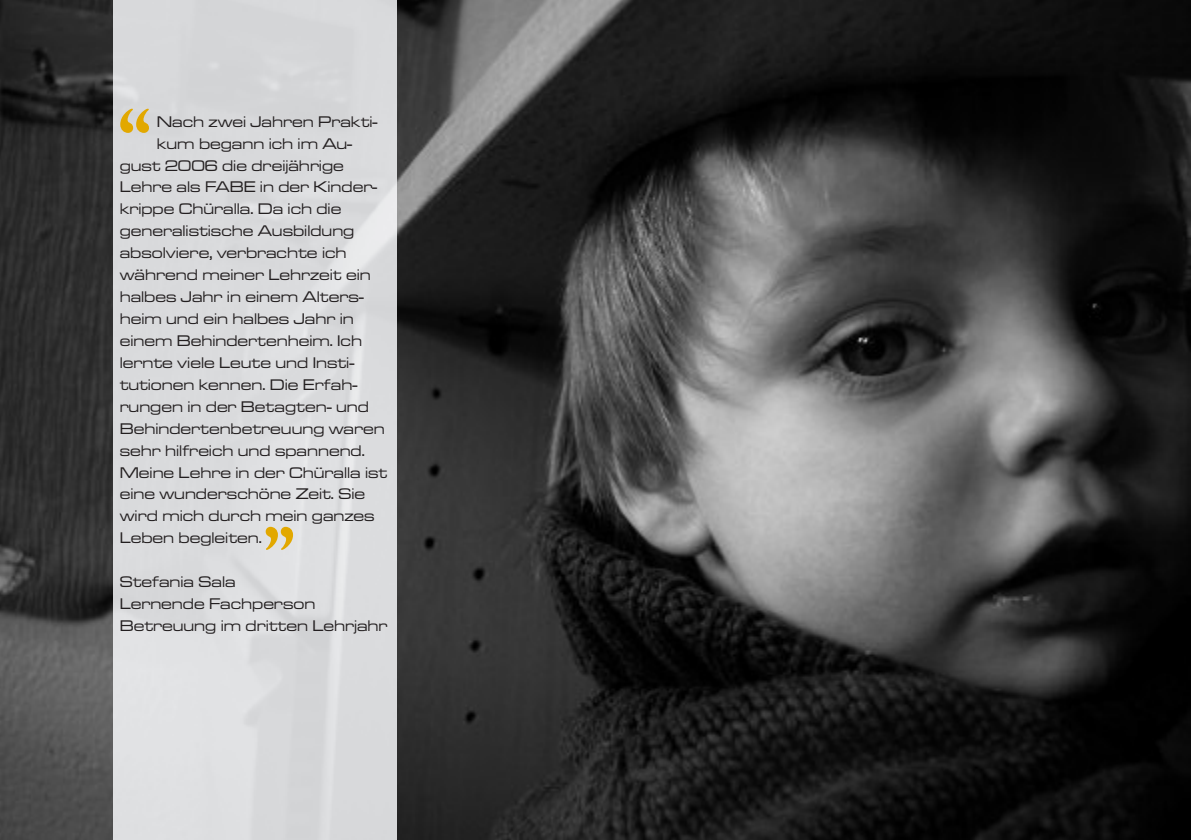
<style>
.page{position:relative;width:1191px;height:840px;background:#fff}
.page>*{position:absolute;margin:0;border:0;box-sizing:border-box;transform-origin:0 0}
.t1{font:700 84px "Adobe Caslon";color:#e2a800}
.t2{font:700 80px "Adobe Caslon";color:#e2a800}
.t3{font:16px/21.8px "Microgramma EF Medium Extend";color:#231f20}
</style>
<div class="page">
<img style="left:0;top:0;width:1190px;height:839px">
<div style="left:113px;top:0;width:284px;height:839px;background:#d9dadc"></div>
<h1 class="t1" style="left:118px;top:107px;width:35px">“</h1>
<p class="t3" style="left:157px;top:112px;width:222px">Nach zwei Jahren Prakti-</p>
<p class="t3" style="left:157px;top:134px;width:197px">kum begann ich im Au-</p>
<p class="t3" style="left:120px;top:155px;width:225px">gust 2006 die dreijährige</p>
<p class="t3" style="left:120px;top:177px;width:259px">Lehre als FABE in der Kinder-</p>
<p class="t3" style="left:120px;top:199px;width:223px">krippe Chüralla. Da ich die</p>
<p class="t3" style="left:120px;top:221px;width:236px">generalistische Ausbildung</p>
<p class="t3" style="left:120px;top:243px;width:228px">absolviere, verbrachte ich</p>
<p class="t3" style="left:120px;top:265px;width:252px">während meiner Lehrzeit ein</p>
<p class="t3" style="left:120px;top:287px;width:246px">halbes Jahr in einem Alters-</p>
<p class="t3" style="left:120px;top:309px;width:236px">heim und ein halbes Jahr in</p>
<p class="t3" style="left:120px;top:331px;width:244px">einem Behindertenheim. Ich</p>
<p class="t3" style="left:120px;top:353px;width:236px">lernte viele Leute und Insti-</p>
<p class="t3" style="left:120px;top:374px;width:239px">tutionen kennen. Die Erfah-</p>
<p class="t3" style="left:120px;top:396px;width:251px">rungen in der Betagten- und</p>
<p class="t3" style="left:120px;top:418px;width:267px">Behindertenbetreuung waren</p>
<p class="t3" style="left:120px;top:440px;width:247px">sehr hilfreich und spannend.</p>
<p class="t3" style="left:120px;top:462px;width:269px">Meine Lehre in der Chüralla ist</p>
<p class="t3" style="left:120px;top:484px;width:247px">eine wunderschöne Zeit. Sie</p>
<p class="t3" style="left:120px;top:506px;width:256px">wird mich durch mein ganzes</p>
<p class="t3" style="left:120px;top:528px;width:144px">Leben begleiten.</p>
<p class="t3" style="left:120px;top:572px;width:269px">Stefania Sala<br>Lernende Fachperson<br>Betreuung im dritten Lehrjahr</p>
<h2 class="t2" style="left:263px;top:525px;width:33px">”</h2>
</div>
